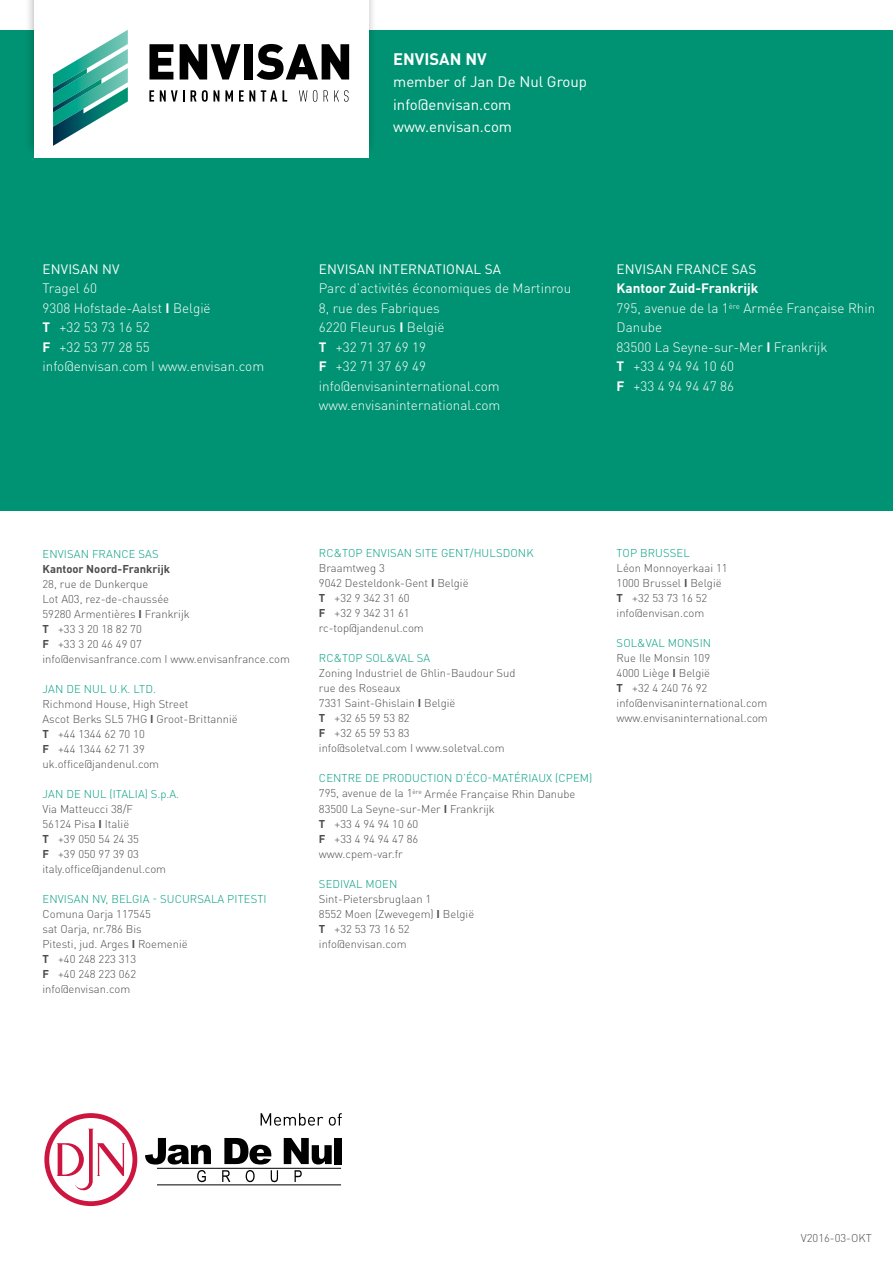
<style>
.page{position:relative;width:893px;height:1263px;background:#fff}
.page>*{position:absolute;margin:0;border:0;box-sizing:border-box;transform-origin:0 0}
.t1{font:700 16.5px "DIN Pro";color:#fff}
.t2{font:15px/22.5px "DIN Pro";color:#fff}
.t3{font:300 13.5px/19.5px "DIN Pro";color:#fff}
.t4{font:13.5px "DIN Pro";letter-spacing:.01em;color:#fff}
.t5{font:300 11.25px/15px "DIN Pro";color:#4d4d4f}
.t6{font:300 11.25px "DIN Pro";letter-spacing:.01em;color:#009e82}
.t7{font:700 11.25px "DIN Pro";color:#4d4d4f}
.s1{font-weight:700}
.s2{color:#009e82}
</style>
<div class="page">
<div style="left:0;top:30px;width:893px;height:480px;background:#009373"></div>
<div style="left:25px;top:0;width:352px;height:158px;background:#000;opacity:.31"></div>
<div style="left:34px;top:0;width:334px;height:157px;background:#fff"></div>
<svg style="left:53px;top:30px;width:75px;height:116px"></svg>
<svg style="left:149px;top:90px;width:5px;height:12px"></svg>
<svg style="left:160px;top:90px;width:59px;height:12px"></svg>
<svg style="left:225px;top:90px;width:8px;height:12px"></svg>
<svg style="left:239px;top:90px;width:16px;height:12px"></svg>
<svg style="left:261px;top:90px;width:26px;height:12px"></svg>
<svg style="left:299px;top:90px;width:8px;height:12px"></svg>
<svg style="left:313px;top:90px;width:4px;height:12px"></svg>
<svg style="left:324px;top:90px;width:4px;height:12px"></svg>
<svg style="left:334px;top:90px;width:15px;height:12px"></svg>
<svg style="left:149px;top:44px;width:24px;height:36px"></svg>
<svg style="left:180px;top:44px;width:60px;height:36px"></svg>
<div style="left:244px;top:44px;width:9px;height:36px;background:#000"></div>
<svg style="left:257px;top:44px;width:92px;height:36px"></svg>
<svg style="left:197px;top:1170px;width:9px;height:12px"></svg>
<svg style="left:222px;top:1170px;width:8px;height:12px"></svg>
<svg style="left:246px;top:1170px;width:9px;height:12px"></svg>
<svg style="left:271px;top:1170px;width:7px;height:12px"></svg>
<svg style="left:295px;top:1170px;width:7px;height:12px"></svg>
<svg style="left:145px;top:1138px;width:66px;height:26px"></svg>
<svg style="left:224px;top:1138px;width:47px;height:26px"></svg>
<svg style="left:284px;top:1138px;width:48px;height:26px"></svg>
<div style="left:335px;top:1138px;width:7px;height:26px;background:#000"></div>
<hr style="left:157px;top:1168px;width:184px;height:1px;background:#000">
<hr style="left:157px;top:1184px;width:184px;height:1px;background:#000">
<svg style="left:44px;top:1113px;width:93px;height:93px"></svg>
<div style="left:49px;top:1118px;width:83px;height:83px;background:#fff;border-radius:50%"></div>
<svg style="left:56px;top:1129px;width:69px;height:62px"></svg>
<svg style="left:261px;top:1113px;width:62px;height:12px"></svg>
<svg style="left:329px;top:1113px;width:13px;height:12px"></svg>
<p class="t4" style="left:43px;top:258px;width:78px">ENVISAN NV</p>
<p class="t3" style="left:43px;top:278px;width:223px">Tragel 60<br>9308 Hofstade-Aalst <span class="s1">I</span> België<br><span class="s1">T</span> +32 53 73 16 52<br><span class="s1">F</span> +32 53 77 28 55<br>info@envisan.com I www.envisan.com</p>
<h1 class="t1" style="left:393px;top:45px;width:95px">ENVISAN NV</h1>
<h2 class="t2" style="left:393px;top:69px;width:195px">member of Jan De Nul Group info@envisan.com www.envisan.com</h2>
<p class="t4" style="left:319px;top:258px;width:184px">ENVISAN INTERNATIONAL SA</p>
<p class="t3" style="left:319px;top:278px;width:254px">Parc d’activités économiques de Martinrou<br>8, rue des Fabriques<br>6220 Fleurus <span class="s1">I</span> België<br><span class="s1">T</span> +32 71 37 69 19<br><span class="s1">F</span> +32 71 37 69 49 info@envisaninternational.com www.envisaninternational.com</p>
<p class="t4" style="left:617px;top:258px;width:141px">ENVISAN FRANCE SAS</p>
<p class="t3" style="left:617px;top:278px;width:260px"><span class="s1">Kantoor Zuid-Frankrijk<br></span>795, avenue de la 1<sup>ère</sup> Armée Française Rhin<br>Danube<br>83500 La Seyne-sur-Mer <span class="s1">I</span> Frankrijk<br><span class="s1">T</span> +33 4 94 94 10 60<br><span class="s1">F</span> +33 4 94 94 47 86</p>
<p class="t6" style="left:43px;top:545px;width:118px">ENVISAN FRANCE SAS</p>
<p class="t7" style="left:43px;top:559px;width:129px">Kantoor Noord-Frankrijk</p>
<p class="t5" style="left:43px;top:575px;width:249px">28, rue de Dunkerque<br>Lot A03, rez-de-chaussée<br>59280 Armentières <span class="s1">I</span> Frankrijk<br><span class="s1">T</span> +33 3 20 18 82 70<br><span class="s1">F</span> +33 3 20 46 49 07<br>info@envisanfrance.com I www.envisanfrance.com</p>
<p class="t6" style="left:43px;top:680px;width:115px">JAN DE NUL U.K. LTD.</p>
<p class="t5" style="left:43px;top:695px;width:197px">Richmond House, High Street<br>Ascot Berks SL5 7HG <span class="s1">I</span> Groot-Brittannië<br><span class="s1">T</span> +44 1344 62 70 10<br><span class="s1">F</span> +44 1344 62 71 39 uk.office@jandenul.com</p>
<p class="t6" style="left:43px;top:785px;width:138px">JAN DE NUL (ITALIA) S.p.A.</p>
<p class="t5" style="left:43px;top:800px;width:125px">Via Matteucci 38/F<br>56124 Pisa <span class="s1">I</span> Italië<br><span class="s1">T</span> +39 050 54 24 35<br><span class="s1">F</span> +39 050 97 39 03 italy.office@jandenul.com</p>
<p class="t6" style="left:43px;top:890px;width:226px">ENVISAN NV, BELGIA - SUCURSALA PITESTI</p>
<p class="t5" style="left:43px;top:905px;width:147px">Comuna Oarja 117545<br>sat Oarja, nr.786 Bis<br>Pitesti, jud. Arges <span class="s1">I</span> Roemenië<br><span class="s1">T</span> +40 248 223 313<br><span class="s1">F</span> +40 248 223 062 info@envisan.com</p>
<p class="t6" style="left:319px;top:545px;width:216px">RC&amp;TOP ENVISAN SITE GENT/HULSDONK</p>
<p class="t5" style="left:319px;top:560px;width:151px">Braamtweg 3<br>9042 Desteldonk-Gent <span class="s1">I</span> België<br><span class="s1">T</span> +32 9 342 31 60<br><span class="s1">F</span> +32 9 342 31 61 rc-top@jandenul.com</p>
<p class="t6" style="left:319px;top:650px;width:113px">RC&amp;TOP SOL&amp;VAL SA</p>
<p class="t5" style="left:319px;top:665px;width:198px">Zoning Industriel de Ghlin-Baudour Sud rue des Roseaux<br>7331 Saint-Ghislain <span class="s1">I</span> België<br><span class="s1">T</span> +32 65 59 53 82<br><span class="s1">F</span> +32 65 59 53 83<br>info@soletval.com I www.soletval.com</p>
<p class="t5" style="left:319px;top:770px;width:275px"><span class="s2">CENTRE DE PRODUCTION D’ÉCO-MATÉRIAUX (CPEM)<br></span>795, avenue de la 1<sup>ère</sup> Armée Française Rhin Danube<br>83500 La Seyne-sur-Mer <span class="s1">I</span> Frankrijk<br><span class="s1">T</span> +33 4 94 94 10 60<br><span class="s1">F</span> +33 4 94 94 47 86<br>www.cpem-var.fr</p>
<p class="t6" style="left:319px;top:875px;width:80px">SEDIVAL MOEN</p>
<p class="t5" style="left:319px;top:890px;width:157px">Sint-Pietersbruglaan 1<br>8552 Moen (Zwevegem) <span class="s1">I</span> België<br><span class="s1">T</span> +32 53 73 16 52 info@envisan.com</p>
<p class="t6" style="left:617px;top:545px;width:75px">TOP BRUSSEL</p>
<p class="t5" style="left:617px;top:560px;width:112px">Léon Monnoyerkaai 11<br>1000 Brussel <span class="s1">I</span> België<br><span class="s1">T</span> +32 53 73 16 52 info@envisan.com</p>
<p class="t6" style="left:617px;top:635px;width:96px">SOL&amp;VAL MONSIN</p>
<p class="t5" style="left:617px;top:650px;width:153px">Rue Ile Monsin 109<br>4000 Liège <span class="s1">I</span> België<br><span class="s1">T</span> +32 4 240 76 92 info@envisaninternational.com www.envisaninternational.com</p>
<p class="t5" style="left:801px;top:1229px;width:72px">V2016-03-OKT</p>
</div>
